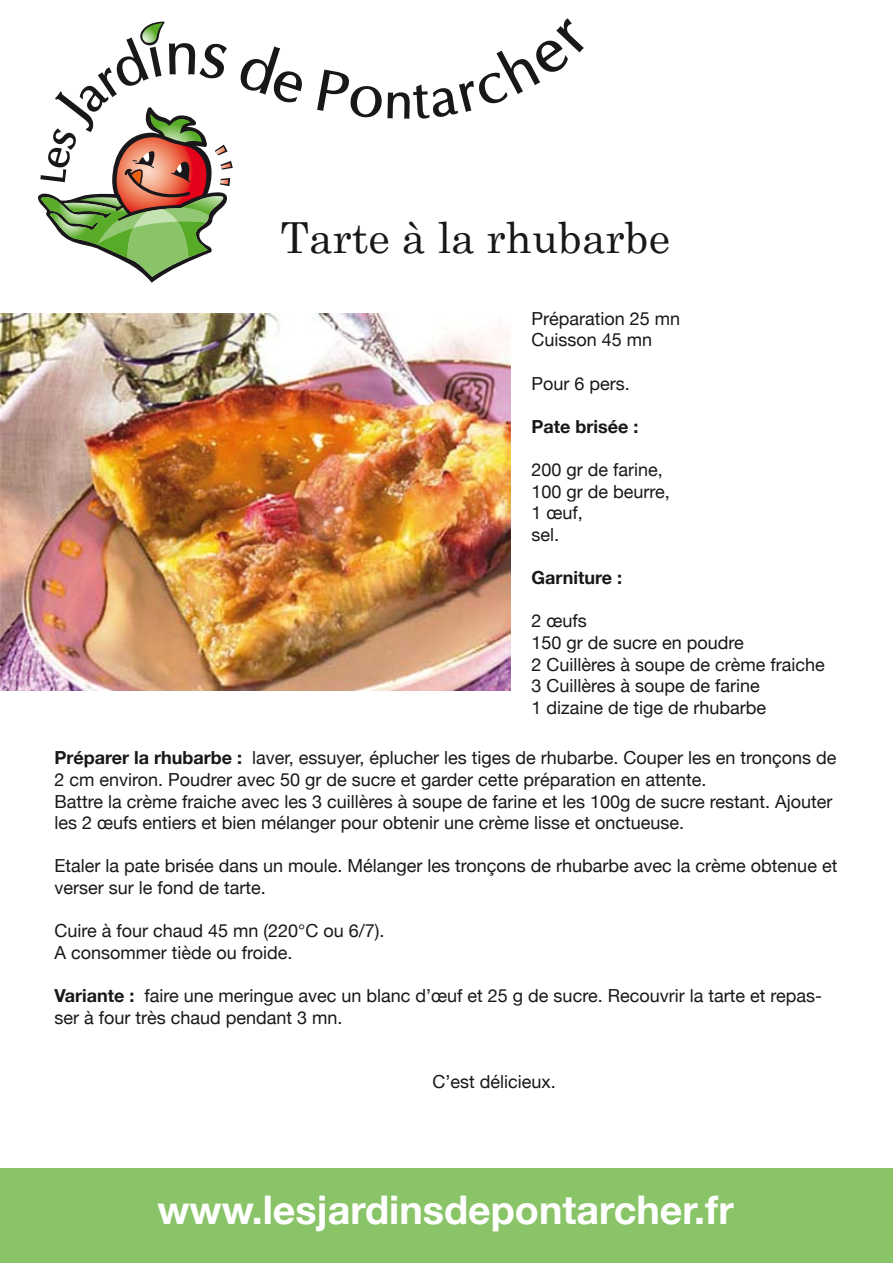
<style>
.page{position:relative;width:893px;height:1263px;background:#fff}
.page>*{position:absolute;margin:0;border:0;box-sizing:border-box;transform-origin:0 0}
.t1{font:42.9px "Century Schoolbook";color:#1a171b}
.t2{font:700 39.45px "Helvetica Neue";color:#fff}
.t3{font:18px/21.6px "Helvetica Neue";color:#1a171b}
.t4{font:700 18px "Helvetica Neue";color:#1a171b}
.s1{font-weight:700}
</style>
<div class="page">
<div style="left:0;top:1169px;width:893px;height:94px;background:#8ac468"></div>
<svg style="left:317px;top:18px;width:267px;height:101px"></svg>
<svg style="left:38px;top:22px;width:264px;height:261px"></svg>
<img style="left:0;top:313px;width:510px;height:378px">
<h1 class="t1" style="left:281px;top:211px;width:391px">Tarte à la rhubarbe</h1>
<p class="t3" style="left:531px;top:307px;width:150px">Préparation 25 mn<br>Cuisson 45 mn</p>
<p class="t3" style="left:531px;top:372px;width:100px">Pour 6 pers.</p>
<p class="t4" style="left:531px;top:415px;width:108px">Pate brisée :</p>
<p class="t3" style="left:531px;top:459px;width:140px">200 gr de farine,<br>100 gr de beurre,<br>1 œuf,<br>sel.</p>
<p class="t4" style="left:531px;top:567px;width:92px">Garniture :</p>
<p class="t3" style="left:531px;top:610px;width:295px">2 œufs<br>150 gr de sucre en poudre<br>2 Cuillères à soupe de crème fraiche<br>3 Cuillères à soupe de farine<br>1 dizaine de tige de rhubarbe</p>
<p class="t3" style="left:54px;top:747px;width:784px"><span class="s1">Préparer la rhubarbe :</span> laver, essuyer, éplucher les tiges de rhubarbe. Couper les en tronçons de 2 cm environ. Poudrer avec 50 gr de sucre et garder cette préparation en attente.<br>Battre la crème fraiche avec les 3 cuillères à soupe de farine et les 100g de sucre restant. Ajouter les 2 œufs entiers et bien mélanger pour obtenir une crème lisse et onctueuse.</p>
<p class="t3" style="left:54px;top:855px;width:784px">Etaler la pate brisée dans un moule. Mélanger les tronçons de rhubarbe avec la crème obtenue et verser sur le fond de tarte.</p>
<p class="t3" style="left:54px;top:920px;width:331px">Cuire à four chaud 45 mn (220°C ou 6/7).<br>A consommer tiède ou froide.</p>
<p class="t3" style="left:54px;top:985px;width:769px"><span class="s1">Variante :</span> faire une meringue avec un blanc d’œuf et 25 g de sucre. Recouvrir la tarte et repas&shy;ser à four très chaud pendant 3 mn.</p>
<p class="t3" style="left:432px;top:1071px;width:125px">C’est délicieux.</p>
<h2 class="t2" style="left:158px;top:1186px;width:578px">www.lesjardinsdepontarcher.fr</h2>
</div>
